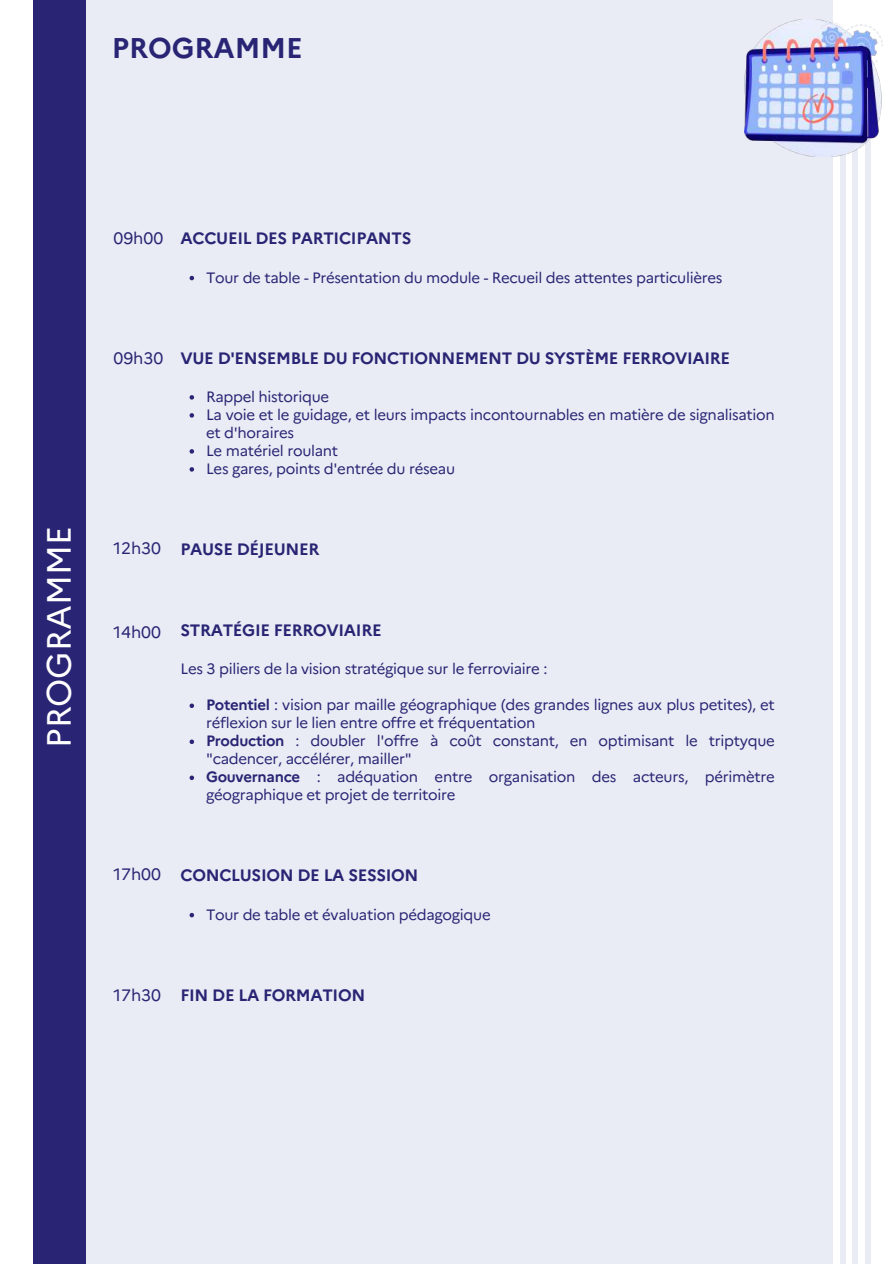
<style>
.page{position:relative;width:894px;height:1264px;background:#fff}
.page>*{position:absolute;margin:0;border:0;box-sizing:border-box;transform-origin:0 0}
.t1{font:33.6px "Marianne";color:#fff}
.t2{font:700 28.5px "Marianne";color:#292574}
.t3{font:700 16.5px "Marianne";letter-spacing:-.02em;color:#292574}
.t4{font:16.5px "Marianne";color:#292574}
.t5{font:15px/18px "Marianne";letter-spacing:-.02em;color:#292574}
.s1{font-weight:700}
</style>
<div class="page">
<div style="left:85px;top:0;width:748px;height:1263px;background:#e9ecf5"></div>
<div style="left:33px;top:0;width:52px;height:1263px;background:#292574"></div>
<div style="left:839px;top:77px;width:6px;height:1186px;background:#e9ecf5"></div>
<div style="left:852px;top:77px;width:5px;height:1186px;background:#e9ecf5"></div>
<div style="left:864px;top:77px;width:6px;height:1186px;background:#e9ecf5"></div>
<img style="left:744px;top:20px;width:137px;height:136px">
<svg style="left:189px;top:276px;width:5px;height:4px"></svg>
<svg style="left:189px;top:395px;width:5px;height:4px"></svg>
<svg style="left:189px;top:413px;width:5px;height:4px"></svg>
<svg style="left:189px;top:449px;width:5px;height:4px"></svg>
<svg style="left:189px;top:467px;width:5px;height:4px"></svg>
<svg style="left:189px;top:703px;width:5px;height:5px"></svg>
<svg style="left:189px;top:739px;width:5px;height:5px"></svg>
<svg style="left:189px;top:775px;width:5px;height:5px"></svg>
<svg style="left:189px;top:912px;width:5px;height:5px"></svg>
<h2 class="t2" style="left:112px;top:30px;width:192px">PROGRAMME</h2>
<h1 class="t1" style="left:38px;top:747px;width:223px;rotate:-90deg">PROGRAMME</h1>
<p class="t4" style="left:113px;top:228px;width:51px">09h00</p>
<p class="t3" style="left:180px;top:228px;width:232px">ACCUEIL DES PARTICIPANTS</p>
<p class="t5" style="left:206px;top:268px;width:518px">Tour de table - Présentation du module - Recueil des attentes particulières</p>
<p class="t4" style="left:113px;top:348px;width:51px">09h30</p>
<p class="t3" style="left:180px;top:347px;width:551px">VUE D'ENSEMBLE DU FONCTIONNEMENT DU SYSTÈME FERROVIAIRE</p>
<p class="t5" style="left:206px;top:387px;width:570px">Rappel historique<br>La voie et le guidage, et leurs impacts incontournables en matière de signalisation et d'horaires<br>Le matériel roulant<br>Les gares, points d'entrée du réseau</p>
<p class="t4" style="left:113px;top:538px;width:49px">12h30</p>
<p class="t3" style="left:180px;top:539px;width:140px">PAUSE DÉJEUNER</p>
<p class="t4" style="left:113px;top:622px;width:49px">14h00</p>
<p class="t3" style="left:180px;top:620px;width:202px">STRATÉGIE FERROVIAIRE</p>
<p class="t5" style="left:180px;top:660px;width:368px">Les 3 piliers de la vision stratégique sur le ferroviaire :</p>
<p class="t5" style="left:206px;top:696px;width:570px"><span class="s1">Potentiel</span> : vision par maille géographique (des grandes lignes aux plus petites), et réflexion sur le lien entre offre et fréquentation<br><span class="s1">Production</span> : doubler l'offre à coût constant, en optimisant le triptyque "cadencer, accélérer, mailler"<br><span class="s1">Gouvernance</span> : adéquation entre organisation des acteurs, périmètre géographique et projet de territoire</p>
<p class="t4" style="left:113px;top:864px;width:49px">17h00</p>
<p class="t3" style="left:180px;top:865px;width:239px">CONCLUSION DE LA SESSION</p>
<p class="t5" style="left:206px;top:905px;width:286px">Tour de table et évaluation pédagogique</p>
<p class="t4" style="left:113px;top:984px;width:49px">17h30</p>
<p class="t3" style="left:180px;top:984px;width:186px">FIN DE LA FORMATION</p>
</div>
